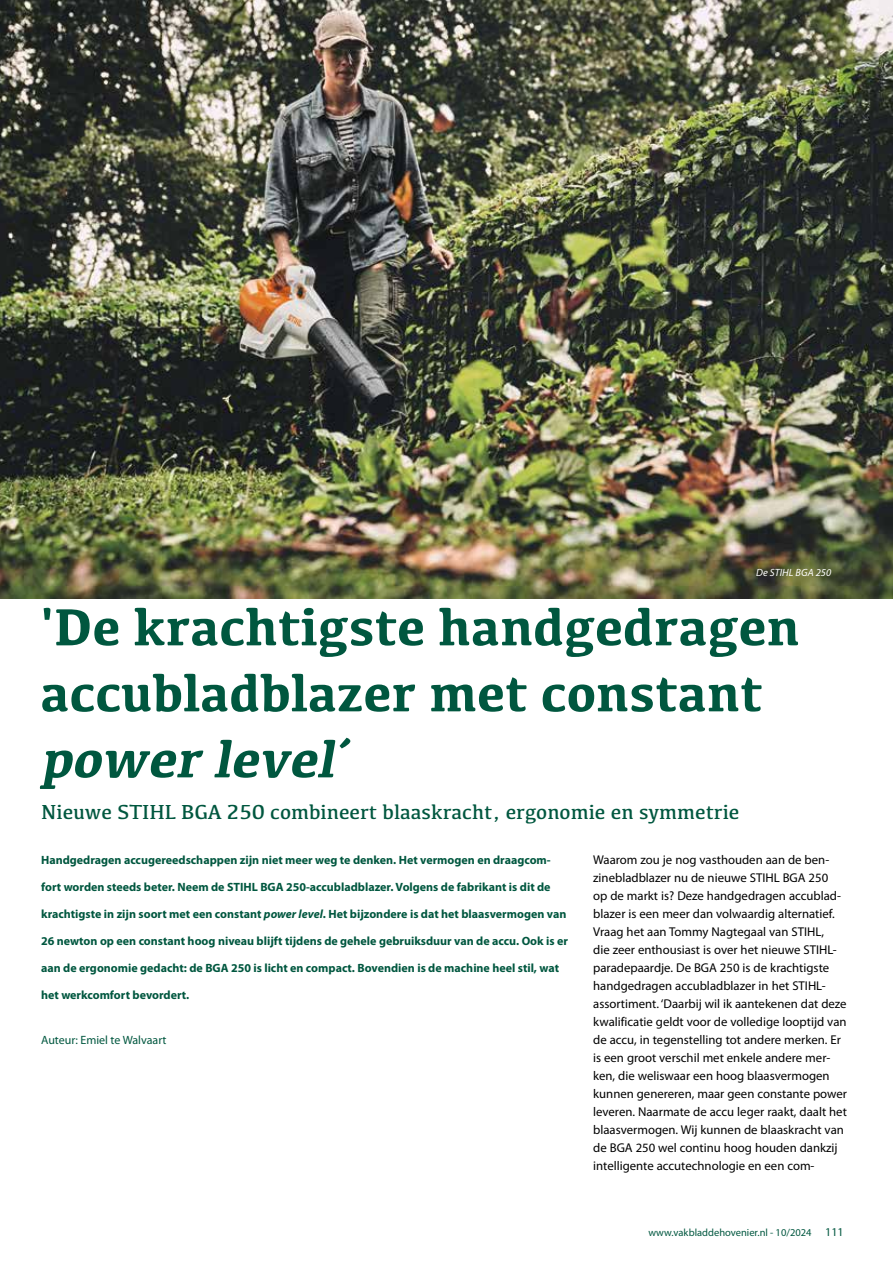
<style>
.page{position:relative;width:893px;height:1263px;background:#fff}
.page>*{position:absolute;margin:0;border:0;box-sizing:border-box;transform-origin:0 0}
.t1{font:700 54px/66px "Kefa";color:#00573f}
.t2{font:italic 700 54px "Kefa";color:#00573f}
.t3{font:21px "Kefa";color:#00573f}
.t4{font:12.75px/18px "Myriad Pro";color:#000}
.t5{font:700 12px "Myriad Pro";color:#00573f}
.t6{font:12px "Myriad Pro";color:#00573f}
.t7{font:10.5px "Myriad Pro";color:#00573f}
.t8{font:italic 10.5px "Myriad Pro";color:#fff}
.s1{font-style:italic}
.s2{font-size:12px}
</style>
<div class="page">
<img style="left:0;top:0;width:893px;height:598px">
<p class="t8" style="left:756px;top:566px;width:77px">De STIHL BGA 250</p>
<h1 class="t1" style="left:40px;top:591px;width:761px">'De krachtigste handgedragen accubladblazer met constant</h1>
<h1 class="t2" style="left:40px;top:723px;width:317px">power level´</h1>
<h2 class="t3" style="left:41px;top:799px;width:700px">Nieuwe STIHL BGA 250 combineert blaaskracht, ergonomie en symmetrie</h2>
<p class="t5" style="left:41px;top:852px;width:511px">Handgedragen accugereedschappen zijn niet meer weg te denken. Het vermogen en draagcom-</p>
<p class="t5" style="left:41px;top:879px;width:511px">fort worden steeds beter. Neem de STIHL BGA 250-accubladblazer. Volgens de fabrikant is dit de</p>
<p class="t5" style="left:41px;top:906px;width:527px">krachtigste in zijn soort met een constant <span class="s1">power level</span>. Het bijzondere is dat het blaasvermogen van</p>
<p class="t5" style="left:41px;top:933px;width:528px">26 newton op een constant hoog niveau blijft tijdens de gehele gebruiksduur van de accu. Ook is er</p>
<p class="t5" style="left:41px;top:960px;width:519px">aan de ergonomie gedacht: de BGA 250 is licht en compact. Bovendien is de machine heel stil, wat</p>
<p class="t5" style="left:41px;top:987px;width:150px">het werkcomfort bevordert.</p>
<p class="t6" style="left:41px;top:1033px;width:127px">Auteur: Emiel te Walvaart</p>
<p class="t4" style="left:593px;top:851px;width:255px">Waarom zou je nog vasthouden aan de ben&shy;zinebladblazer nu de nieuwe STIHL BGA 250<br>op de markt is? Deze handgedragen accublad&shy;blazer is een meer dan volwaardig alternatief.<br>Vraag het aan Tommy Nagtegaal van STIHL,<br>die zeer enthousiast is over het nieuwe STIHL&shy;paradepaardje. De BGA 250 is de krachtigste handgedragen accubladblazer in het STIHL&shy;assortiment. ‘Daarbij wil ik aantekenen dat deze kwalificatie geldt voor de volledige looptijd van de accu, in tegenstelling tot andere merken. Er is een groot verschil met enkele andere mer&shy;ken, die weliswaar een hoog blaasvermogen kunnen genereren, maar geen constante power leveren. Naarmate de accu leger raakt, daalt het blaasvermogen. Wij kunnen de blaaskracht van de BGA 250 wel continu hoog houden dankzij intelligente accutechnologie en een com-</p>
<p class="t7" style="left:648px;top:1226px;width:197px">www.vakbladdehovenier.nl - 10/2024 <span class="s2">111</span></p>
</div>
